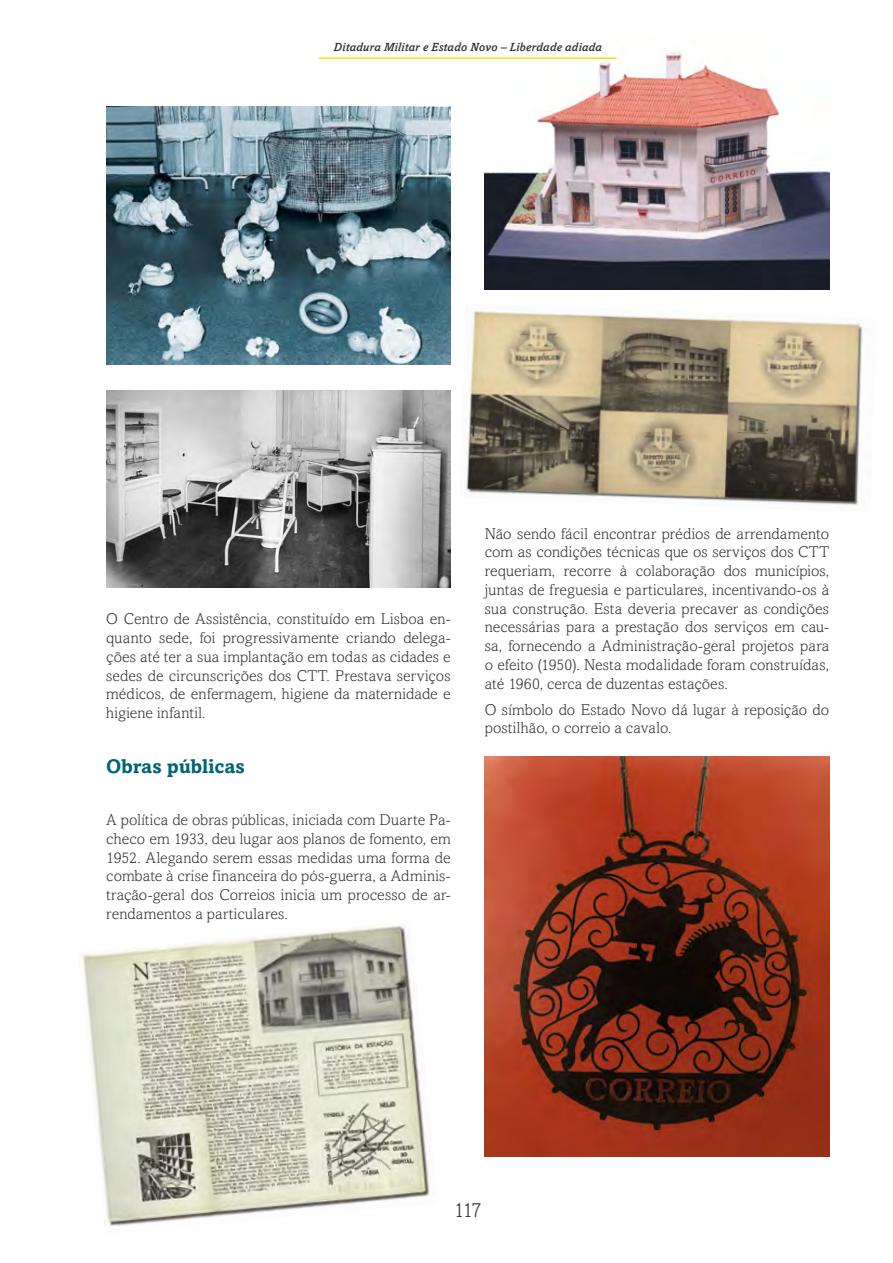
<style>
.page{position:relative;width:893px;height:1263px;background:#fff}
.page>*{position:absolute;margin:0;border:0;box-sizing:border-box;transform-origin:0 0}
.t1{font:21px "Amasis Light PL";color:#323232}
.t2{font:19.5px "Amasis Bold PL";color:#006377}
.t3{font:15.75px/18.8px "Amasis Light PL";letter-spacing:.01em;color:#323232;text-align:justify}
.t4{font:12px "Amasis Medium Italic PL";letter-spacing:.01em;color:#323232}
</style>
<div class="page">
<img style="left:485px;top:52px;width:344px;height:237px">
<img style="left:106px;top:106px;width:345px;height:259px">
<img style="left:106px;top:390px;width:345px;height:197px">
<img style="left:82px;top:925px;width:353px;height:302px">
<img style="left:466px;top:311px;width:400px;height:195px">
<img style="left:485px;top:757px;width:344px;height:400px">
<hr style="left:319px;top:57px;width:298px;height:2px;background:#ffde00">
<p class="t4" style="left:334px;top:40px;width:270px">Ditadura Militar e Estado Novo – Liberdade adiada</p>
<p class="t3" style="left:106px;top:610px;width:346px">O Centro de Assistência, constituído em Lisboa en&shy;quanto sede, foi progressivamente criando delega&shy;ções até ter a sua implantação em todas as cidades e sedes de circunscrições dos CTT. Prestava serviços médicos, de enfermagem, higiene da maternidade e higiene infantil.</p>
<p class="t2" style="left:106px;top:754px;width:140px">Obras públicas</p>
<p class="t3" style="left:106px;top:810px;width:346px">A política de obras públicas, iniciada com Duarte Pa&shy;checo em 1933, deu lugar aos planos de fomento, em 1952. Alegando serem essas medidas uma forma de combate à crise financeira do pós-guerra, a Adminis&shy;tração-geral dos Correios inicia um processo de ar&shy;rendamentos a particulares.</p>
<p class="t3" style="left:485px;top:524px;width:346px">Não sendo fácil encontrar prédios de arrendamento com as condições técnicas que os serviços dos CTT requeriam, recorre à colaboração dos municípios, juntas de freguesia e particulares, incentivando-os à sua construção. Esta deveria precaver as condições necessárias para a prestação dos serviços em cau&shy;sa, fornecendo a Administração-geral projetos para o efeito (1950). Nesta modalidade foram construídas, até 1960, cerca de duzentas estações.</p>
<p class="t3" style="left:485px;top:700px;width:346px">O símbolo do Estado Novo dá lugar à reposição do postilhão, o correio a cavalo.</p>
<h1 class="t1" style="left:454px;top:1198px;width:29px">117</h1>
</div>
